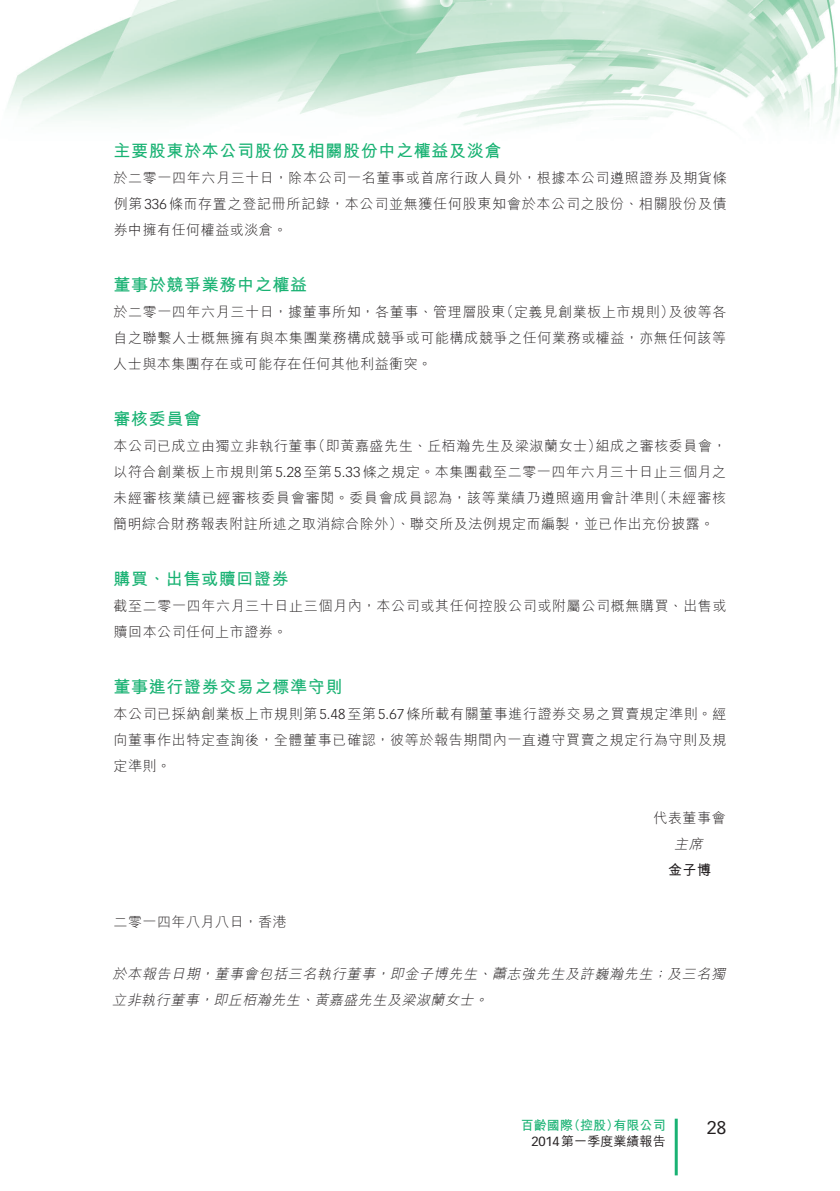
<style>
.page{position:relative;width:840px;height:1191px;background:#fff}
.page>*{position:absolute;margin:0;border:0;box-sizing:border-box;transform-origin:0 0}
.t1{font:18px "Vectora LT Std";color:#231f20}
.t2{font:700 17px "M Hei HK";letter-spacing:.04em;color:#19b273}
.t3{font:300 14px/26px "M Hei HK";letter-spacing:.045em;color:#231f20}
.t4{font:italic 300 14px "M Hei HK";color:#231f20}
.t5{font:700 14px "M Hei HK";color:#231f20}
.t6{font:500 13px/16px "M Hei HK";letter-spacing:.005em;color:#231f20}
.t7{font:700 13px "M Hei HK";letter-spacing:.005em;color:#19b273}
.s1{font-family:"Vectora LT Std"}
.s2{font-weight:700;color:#19b273}
.s3{font-family:"Vectora LT Std";font-weight:400}
</style>
<div class="page">
<img style="left:7px;top:0;width:832px;height:1176px">
<hr style="left:674px;top:1118px;width:3px;height:57px;background:#19b273">
<p class="t2" style="left:113px;top:138px;width:389px">主要股東於本公司股份及相關股份中之權益及淡倉</p>
<p class="t3" style="left:113px;top:165px;width:614px;text-align:justify">於二零一四年六月三十日，除本公司一名董事或首席行政人員外，根據本公司遵照證券及期貨條例第<span class="s1">336</span>條而存置之登記冊所記錄，本公司並無獲任何股東知會於本公司之股份、相關股份及債券中擁有任何權益或淡倉。</p>
<p class="t2" style="left:113px;top:272px;width:195px">董事於競爭業務中之權益</p>
<p class="t3" style="left:499px;top:299px;width:176px">（定義見創業板上市規則）</p>
<p class="t3" style="left:113px;top:299px;width:614px">於二零一四年六月三十日，據董事所知，各董事、管理層股東<br>自之聯繫人士概無擁有與本集團業務構成競爭或可能構成競爭之任何業務或權益，亦無任何該等人士與本集團存在或可能存在任何其他利益衝突。</p>
<p class="t2" style="left:113px;top:406px;width:89px">審核委員會</p>
<p class="t3" style="left:595px;top:433px;width:132px">組成之審核委員會，</p>
<p class="t3" style="left:668px;top:299px;width:59px">及彼等各</p>
<p class="t3" style="left:311px;top:433px;width:291px">（即黃嘉盛先生、丘栢瀚先生及梁淑蘭女士）</p>
<p class="t3" style="left:113px;top:433px;width:205px">本公司已成立由獨立非執行董事</p>
<p class="t3" style="left:113px;top:459px;width:614px">以符合創業板上市規則第<span class="s1">5.28</span>至第<span class="s1">5.33</span>條之規定。本集團截至二零一四年六月三十日止三個月之</p>
<p class="t3" style="left:652px;top:485px;width:74px">（未經審核</p>
<p class="t3" style="left:113px;top:485px;width:602px">未經審核業績已經審核委員會審閱。委員會成員認為，該等業績乃遵照適用會計準則<br>簡明綜合財務報表附註所述之取消綜合除外）、聯交所及法例規定而編製，並已作出充份披露。</p>
<p class="t2" style="left:113px;top:566px;width:177px">購買、出售或贖回證券</p>
<p class="t3" style="left:113px;top:593px;width:614px">截至二零一四年六月三十日止三個月內，本公司或其任何控股公司或附屬公司概無購買、出售或贖回本公司任何上市證券。</p>
<p class="t2" style="left:113px;top:674px;width:230px">董事進行證券交易之標準守則</p>
<p class="t3" style="left:113px;top:701px;width:614px;text-align:justify">本公司已採納創業板上市規則第<span class="s1">5.48</span>至第<span class="s1">5.67</span>條所載有關董事進行證券交易之買賣規定準則。經向董事作出特定查詢後，全體董事已確認，彼等於報告期間內一直遵守買賣之規定行為守則及規定準則。</p>
<p class="t3" style="left:653px;top:805px;width:74px">代表董事會</p>
<p class="t4" style="left:673px;top:837px;width:33px">主席</p>
<p class="t5" style="left:667px;top:860px;width:45px">金子博</p>
<p class="t3" style="left:113px;top:909px;width:174px">二零一四年八月八日，香港</p>
<p class="t4" style="left:666px;top:967px;width:62px">及三名獨</p>
<p class="t4" style="left:491px;top:967px;width:165px">蕭志強先生及許巍瀚先生</p>
<p class="t4" style="left:214px;top:967px;width:165px">董事會包括三名執行董事</p>
<p class="t4" style="left:112px;top:967px;width:92px">於本報告日期</p>
<p class="t4" style="left:389px;top:967px;width:92px">即金子博先生</p>
<p class="t4" style="left:652px;top:967px;width:18px">；</p>
<p class="t4" style="left:200px;top:967px;width:18px">，</p>
<p class="t4" style="left:375px;top:967px;width:18px">，</p>
<p class="t4" style="left:477px;top:967px;width:18px">、</p>
<p class="t4" style="left:314px;top:993px;width:163px">黃嘉盛先生及梁淑蘭女士</p>
<p class="t4" style="left:213px;top:993px;width:91px">即丘栢瀚先生</p>
<p class="t4" style="left:112px;top:993px;width:91px">立非執行董事</p>
<p class="t4" style="left:473px;top:993px;width:18px">。</p>
<p class="t4" style="left:199px;top:993px;width:18px">，</p>
<p class="t4" style="left:300px;top:993px;width:18px">、</p>
<p class="t7" style="left:567px;top:1116px;width:53px">（控股）</p>
<p class="t6" style="left:531px;top:1116px;width:136px;text-indent:-11px"><span class="s2">百齡國際<br></span><span class="s3">2014</span>第一季度業績報告</p>
<p class="t1" style="left:706px;top:1116px;width:21px">28</p>
<p class="t7" style="left:613px;top:1116px;width:54px">有限公司</p>
</div>
